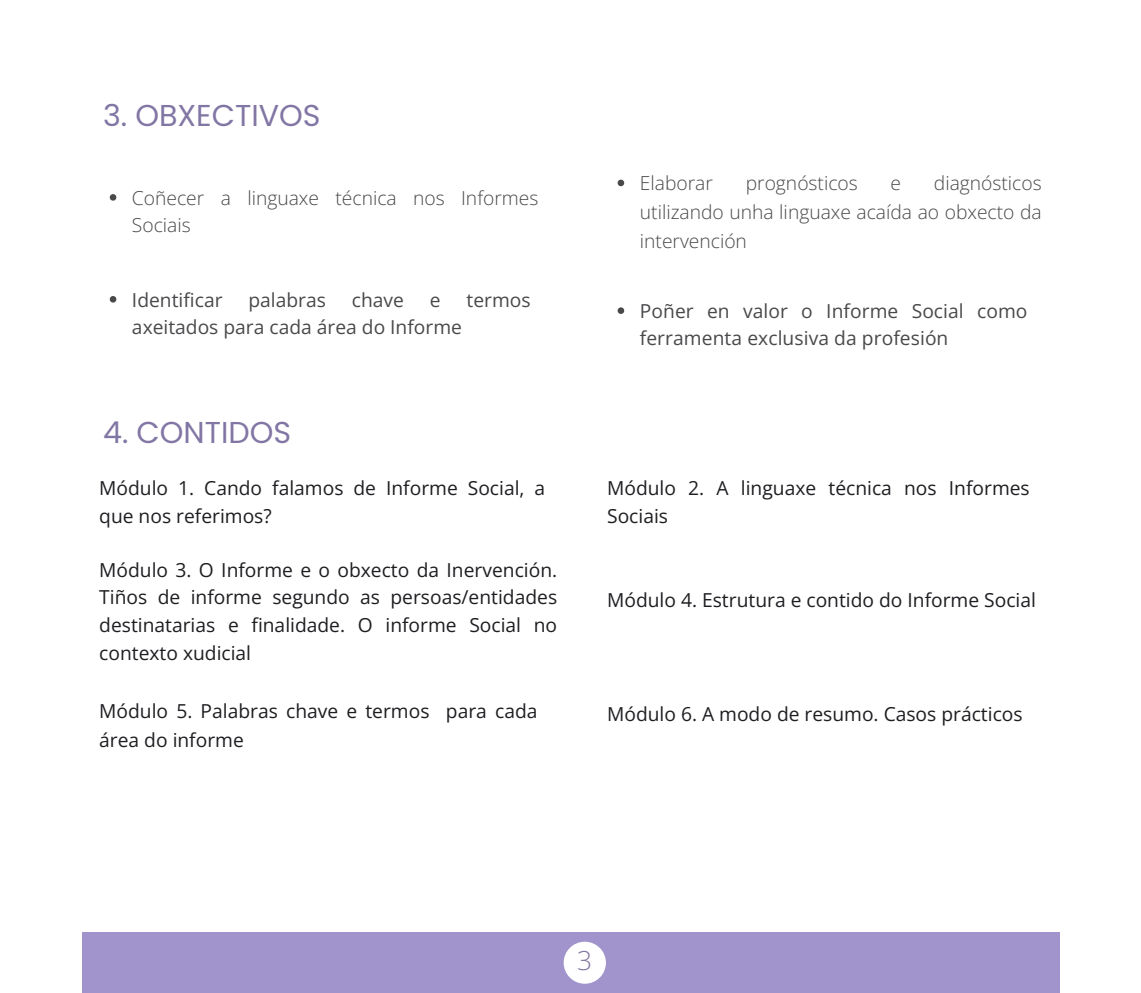
<style>
.page{position:relative;width:1141px;height:993px;background:#fff}
.page>*{position:absolute;margin:0;border:0;box-sizing:border-box;transform-origin:0 0}
.t1{font:30.1px "Poppins";color:#8276a4}
.t2{font:300 26.25px "Open Sans";color:#8276a4}
.t3{font:19.25px/27.7px "Open Sans";color:#1f1d21}
.t4{font:300 19.25px/28.9px "Open Sans";color:#49484b}
.t5{font:19.25px/27.7px "Open Sans";color:#49484b}
</style>
<div class="page">
<div style="left:82px;top:932px;width:978px;height:60px;background:#a193cb"></div>
<svg style="left:563px;top:941px;width:43px;height:42px;fill:#fff"></svg>
<svg style="left:110px;top:194px;width:6px;height:7px"></svg>
<svg style="left:110px;top:296px;width:6px;height:6px"></svg>
<svg style="left:617px;top:180px;width:7px;height:6px"></svg>
<svg style="left:617px;top:307px;width:7px;height:7px"></svg>
<p class="t1" style="left:103px;top:95px;width:219px">3. OBXECTIVOS</p>
<p class="t4" style="left:132px;top:183px;width:408px;line-height:27.7px">Coñecer a linguaxe técnica nos Informes<br>Sociais</p>
<p class="t5" style="left:132px;top:285px;width:92px">Identificar</p>
<p class="t5" style="left:248px;top:285px;width:79px">palabras</p>
<p class="t5" style="left:352px;top:285px;width:54px">chave</p>
<p class="t5" style="left:430px;top:285px;width:12px">e</p>
<p class="t5" style="left:466px;top:285px;width:66px">termos</p>
<p class="t5" style="left:132px;top:313px;width:331px">axeitados para cada área do Informe</p>
<p class="t1" style="left:103px;top:411px;width:189px">4. CONTIDOS</p>
<p class="t3" style="left:99px;top:474px;width:447px">Módulo 1. Cando falamos de Informe Social, a que nos referimos?</p>
<p class="t3" style="left:99px;top:555px;width:459px;text-align:justify">Módulo 3. O Informe e o obxecto da Inervención.<br>Tiños de informe segundo as persoas/entidades destinatarias e finalidade. O informe Social no contexto xudicial</p>
<p class="t3" style="left:99px;top:695px;width:440px;line-height:28.9px">Módulo 5. Palabras chave e termos para cada área do informe</p>
<p class="t4" style="left:640px;top:168px;width:403px;text-align:justify;text-indent:294px">diagnósticos utilizando unha linguaxe acaída ao obxecto da intervención</p>
<p class="t4" style="left:640px;top:168px;width:75px">Elaborar</p>
<p class="t4" style="left:745px;top:168px;width:113px">prognósticos</p>
<p class="t4" style="left:890px;top:168px;width:12px">e</p>
<p class="t5" style="left:640px;top:296px;width:389px">Poñer en valor o Informe Social como ferramenta exclusiva da profesión</p>
<p class="t3" style="left:607px;top:474px;width:424px">Módulo 2. A linguaxe técnica nos Informes<br>Sociais</p>
<p class="t3" style="left:607px;top:586px;width:430px">Módulo 4. Estrutura e contido do Informe Social</p>
<p class="t3" style="left:607px;top:699px;width:417px">Módulo 6. A modo de resumo. Casos prácticos</p>
<p class="t2" style="left:577px;top:942px;width:16px">3</p>
</div>
